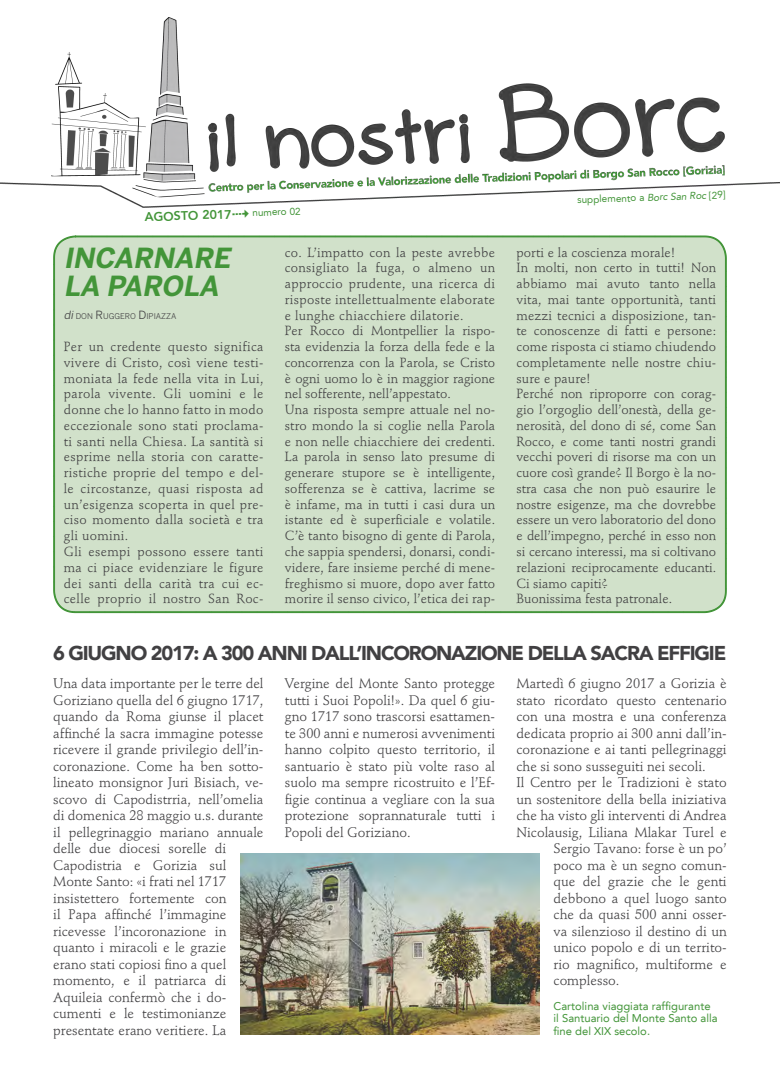
<style>
.page{position:relative;width:780px;height:1088px;background:#fff}
.page>*{position:absolute;margin:0;border:0;box-sizing:border-box;transform-origin:0 0}
.t1{font:italic 700 27.5px/27.5px "Benton Sans";color:#439539}
.t2{font:900 20px "Avenir LT";letter-spacing:-.06em;color:#414042}
.t3{font:13.75px/16.5px "Stempel Schneidler Std";color:#414042}
.t4{font:13.12px/15.8px "Stempel Schneidler Std";letter-spacing:.01em;color:#414042}
.t5{font:800 12.5px "Avenir LT";color:#439539}
.t6{font:11.25px/12.5px "Avenir LT";color:#439539}
.t7{font:10px "Avenir LT";color:#439539}
.t8{font:7.88px "Benton Sans";color:#414042}
.s1{font-style:italic}
.s2{font-style:italic;font-size:11.25px}
.s3{font-size:11.25px}
</style>
<div class="page">
<img style="left:0;top:18px;width:780px;height:190px">
<div style="left:53px;top:235px;width:674px;height:378px;background:#d1e1ca"></div>
<img style="left:240px;top:853px;width:299px;height:182px">
<p class="t5" style="left:144px;top:210px;width:89px;rotate:-2deg">AGOSTO 2017</p>
<p class="t7" style="left:252px;top:207px;width:50px;rotate:-2deg">numero 02</p>
<p class="t7" style="left:577px;top:194px;width:150px;rotate:-2deg">supplemento a <span class="s1">Borc San Roc</span> [29]</p>
<h1 class="t1" style="left:64px;top:245px;width:174px">INCARNARE<br>LA PAROLA</h1>
<p class="t8" style="left:64px;top:311px;width:114px"><span class="s2">di</span>DON <span class="s3">R</span>UGGERO <span class="s3">D</span> IPIAZZA</p>
<p class="t4" style="left:64px;top:339px;width:201px">Per un credente questo significa vivere di Cristo, così viene testi&shy;moniata la fede nella vita in Lui, parola vivente. Gli uomini e le donne che lo hanno fatto in modo eccezionale sono stati proclama&shy;ti santi nella Chiesa. La santità si esprime nella storia con caratte&shy;ristiche proprie del tempo e del&shy;le circostanze, quasi risposta ad un’esigenza scoperta in quel pre&shy;ciso momento dalla società e tra gli uomini.<br>Gli esempi possono essere tanti ma ci piace evidenziare le figure dei santi della carità tra cui ec&shy;celle proprio il nostro San Roc-</p>
<p class="t4" style="left:285px;top:244px;width:212px">co. L’impatto con la peste avrebbe consigliato la fuga, o almeno un approccio prudente, una ricerca di risposte intellettualmente elaborate e lunghe chiacchiere dilatorie.<br>Per Rocco di Montpellier la rispo&shy;sta evidenzia la forza della fede e la concorrenza con la Parola, se Cristo è ogni uomo lo è in maggior ragione nel sofferente, nell’appestato.<br>Una risposta sempre attuale nel no&shy;stro mondo la si coglie nella Parola e non nelle chiacchiere dei credenti.<br>La parola in senso lato presume di generare stupore se è intelligente, sofferenza se è cattiva, lacrime se è infame, ma in tutti i casi dura un istante ed è superficiale e volatile.<br>C’è tanto bisogno di gente di Parola, che sappia spendersi, donarsi, condi&shy;videre, fare insieme perché di mene&shy;freghismo si muore, dopo aver fatto morire il senso civico, l’etica dei rap-</p>
<p class="t4" style="left:516px;top:244px;width:201px">porti e la coscienza morale!<br>In molti, non certo in tutti! Non abbiamo mai avuto tanto nella vita, mai tante opportunità, tanti mezzi tecnici a disposizione, tan&shy;te conoscenze di fatti e persone: come risposta ci stiamo chiudendo completamente nelle nostre chiu&shy;sure e paure!<br>Perché non riproporre con corag&shy;gio l’orgoglio dell’onestà, della ge&shy;nerosità, del dono di sé, come San<br>Rocco, e come tanti nostri grandi vecchi poveri di risorse ma con un cuore così grande? Il Borgo è la no&shy;stra casa che non può esaurire le nostre esigenze, ma che dovrebbe essere un vero laboratorio del dono e dell’impegno, perché in esso non si cercano interessi, ma si coltivano relazioni reciprocamente educanti.<br>Ci siamo capiti?<br>Buonissima festa patronale.</p>
<h2 class="t2" style="left:53px;top:641px;width:674px">6 GIUGNO 2017: A 300 ANNI DALL’INCORONAZIONE DELLA SACRA EFFIGIE</h2>
<p class="t3" style="left:285px;top:675px;width:212px;text-align:justify">Vergine del Monte Santo protegge tutti i Suoi Popoli!». Da quel 6 giu&shy;gno 1717 sono trascorsi esattamen&shy;te 300 anni e numerosi avvenimenti hanno colpito questo territorio, il santuario è stato più volte raso al suolo ma sempre ricostruito e l’Ef&shy;figie continua a vegliare con la sua protezione soprannaturale tutti i Popoli del Goriziano.</p>
<p class="t3" style="left:53px;top:675px;width:212px">Una data importante per le terre del<br>Goriziano quella del 6 giugno 1717, quando da Roma giunse il placet affinché la sacra immagine potesse ricevere il grande privilegio dell’in&shy;coronazione. Come ha ben sotto&shy;lineato monsignor Juri Bisiach, ve&shy;scovo di Capodistrria, nell’omelia di domenica 28 maggio u.s. durante il pellegrinaggio mariano annuale delle due diocesi sorelle di<br>Capodistria e Gorizia sul<br>Monte Santo: «i frati nel 1717 insistettero fortemente con<br>il Papa affinché l’immagine ricevesse l’incoronazione in quanto i miracoli e le grazie<br>erano stati copiosi fino a quel momento, e il patriarca di<br>Aquileia confermò che i do&shy;cumenti e le testimonianze presentate erano veritiere. La</p>
<p class="t3" style="left:516px;top:675px;width:212px">Martedì 6 giugno 2017 a Gorizia è</p>
<p class="t3" style="left:516px;top:692px;width:212px">stato ricordato questo centenario</p>
<p class="t3" style="left:516px;top:708px;width:212px">con una mostra e una conferenza</p>
<p class="t3" style="left:516px;top:725px;width:212px">dedicata proprio ai 300 anni dall’in-</p>
<p class="t3" style="left:516px;top:741px;width:212px">coronazione e ai tanti pellegrinaggi</p>
<p class="t3" style="left:516px;top:758px;width:191px">che si sono susseguiti nei secoli.</p>
<p class="t3" style="left:516px;top:774px;width:212px">Il Centro per le Tradizioni è stato</p>
<p class="t3" style="left:516px;top:791px;width:212px">un sostenitore della bella iniziativa</p>
<p class="t3" style="left:516px;top:807px;width:212px">che ha visto gli interventi di Andrea</p>
<p class="t3" style="left:516px;top:824px;width:212px">Nicolausig, Liliana Mlakar Turel e</p>
<p class="t3" style="left:553px;top:840px;width:175px">Sergio Tavano: forse è un po’</p>
<p class="t3" style="left:553px;top:857px;width:175px">poco ma è un segno comun-</p>
<p class="t3" style="left:553px;top:873px;width:175px">que del grazie che le genti</p>
<p class="t3" style="left:553px;top:890px;width:175px">debbono a quel luogo santo</p>
<p class="t3" style="left:553px;top:906px;width:175px">che da quasi 500 anni osser-</p>
<p class="t3" style="left:553px;top:923px;width:175px">va silenzioso il destino di un</p>
<p class="t3" style="left:553px;top:939px;width:175px">unico popolo e di un territo-</p>
<p class="t3" style="left:553px;top:956px;width:175px">rio magnifico, multiforme e</p>
<p class="t3" style="left:553px;top:972px;width:67px">complesso.</p>
<p class="t6" style="left:553px;top:1000px;width:166px">Cartolina viaggiata raffigurante il Santuario del Monte Santo alla fine del XIX secolo.</p>
</div>
